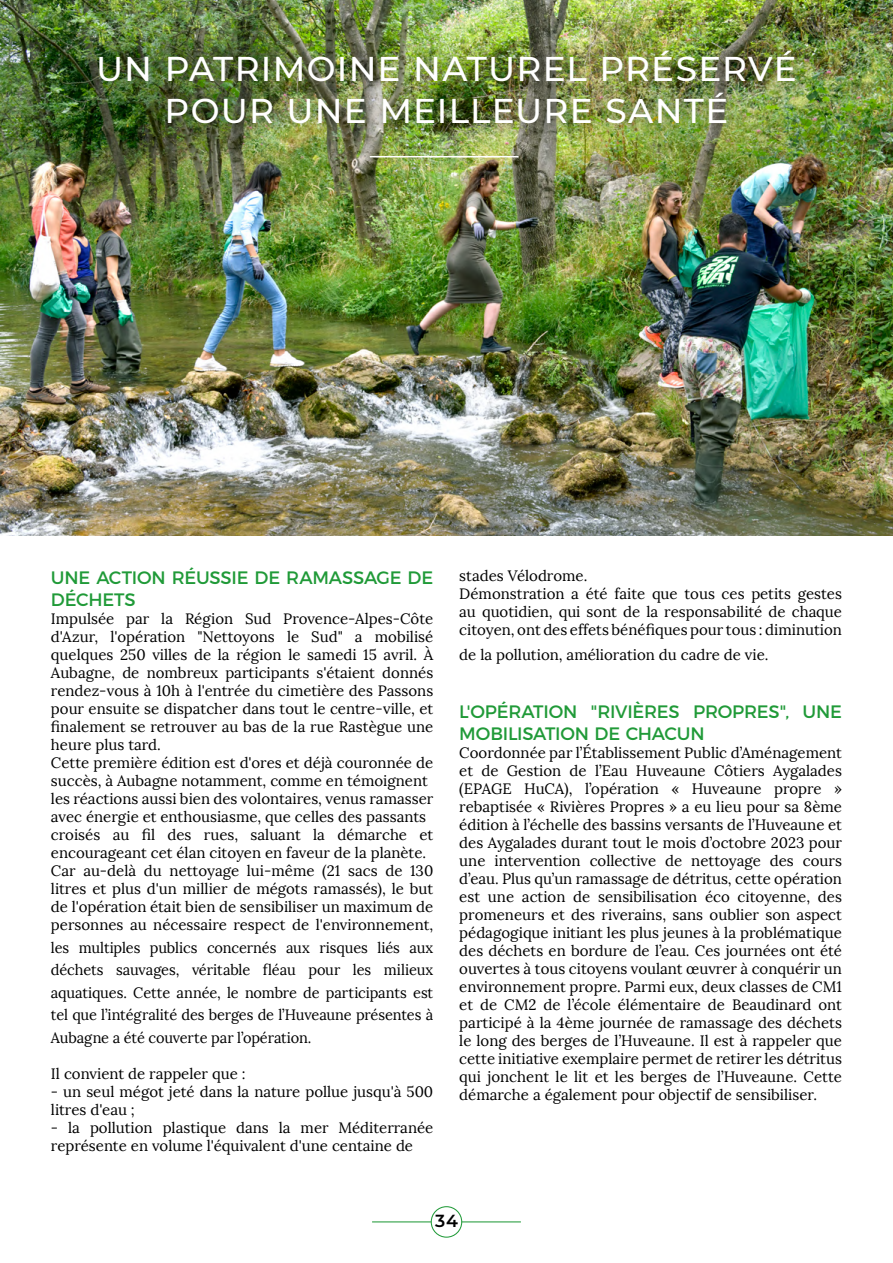
<style>
.page{position:relative;width:893px;height:1263px;background:#fff}
.page>*{position:absolute;margin:0;border:0;box-sizing:border-box;transform-origin:0 0}
.t1{font:500 34.35px/42px "Montserrat";letter-spacing:.035em;color:#fff;text-align:center}
.t2{font:18px/22.5px "Montserrat";letter-spacing:-.015em;color:#209a38}
.t3{font:600 17.4px "Montserrat";color:#000}
.t4{font:15px/18px "Lora";color:#000}
</style>
<div class="page">
<hr style="left:372px;top:1221px;width:149px;height:1px;background:#209a38">
<div style="left:431px;top:1207px;width:31px;height:30px;background:#fff;border-radius:50%"></div>
<div style="left:431px;top:1206px;width:31px;height:32px;border:1px solid #209a38;border-radius:50%"></div>
<img style="left:0;top:0;width:893px;height:536px">
<div style="left:81px;top:33px;width:732px;height:109px;background:#000;opacity:.7"></div>
<hr style="left:370px;top:156px;width:149px;height:1px;background:#fff">
<h1 class="t1" style="left:96px;top:47px;width:702px">UN PATRIMOINE NATUREL PRÉSERVÉ<br>POUR UNE MEILLEURE SANTÉ</h1>
<p class="t2" style="left:51px;top:565px;width:384px">UNE ACTION RÉUSSIE DE RAMASSAGE DE<br>DÉCHETS</p>
<p class="t4" style="left:51px;top:610px;width:384px">Impulsée par la Région Sud Provence-Alpes-Côte d'Azur, l'opération "Nettoyons le Sud" a mobilisé quelques 250 villes de la région le samedi 15 avril. À Aubagne, de nombreux participants s'étaient donnés rendez-vous à 10h à l'entrée du cimetière des Passons pour ensuite se dispatcher dans tout le centre-ville, et finalement se retrouver au bas de la rue Rastègue une heure plus tard.<br>Cette première édition est d'ores et déjà couronnée de succès, à Aubagne notamment, comme en témoignent les réactions aussi bien des volontaires, venus ramasser avec énergie et enthousiasme, que celles des passants croisés au fil des rues, saluant la démarche et encourageant cet élan citoyen en faveur de la planète.<br>Car au-delà du nettoyage lui-même (21 sacs de 130 litres et plus d'un millier de mégots ramassés), le but de l'opération était bien de sensibiliser un maximum de personnes au nécessaire respect de l'environnement,</p>
<p class="t4" style="left:51px;top:936px;width:384px;line-height:22.5px;text-align:justify">les multiples publics concernés aux risques liés aux déchets sauvages, véritable fléau pour les milieux aquatiques. Cette année, le nombre de participants est tel que l’intégralité des berges de l’Huveaune présentes à Aubagne a été couverte par l’opération.</p>
<p class="t4" style="left:51px;top:1065px;width:196px">Il convient de rappeler que :</p>
<p class="t4" style="left:51px;top:1083px;width:384px">- un seul mégot jeté dans la nature pollue jusqu'à 500 litres d'eau ;</p>
<p class="t4" style="left:51px;top:1119px;width:384px">- la pollution plastique dans la mer Méditerranée représente en volume l'équivalent d'une centaine de</p>
<p class="t4" style="left:459px;top:566px;width:384px">stades Vélodrome.<br>Démonstration a été faite que tous ces petits gestes au quotidien, qui sont de la responsabilité de chaque citoyen, ont des effets bénéfiques pour tous : diminution</p>
<p class="t4" style="left:459px;top:646px;width:311px">de la pollution, amélioration du cadre de vie.</p>
<p class="t2" style="left:459px;top:699px;width:384px">L'OPÉRATION "RIVIÈRES PROPRES", UNE<br>MOBILISATION DE CHACUN</p>
<p class="t4" style="left:459px;top:744px;width:384px;text-align:justify">Coordonnée par l’Établissement Public d’Aménagement et de Gestion de l’Eau Huveaune Côtiers Aygalades (EPAGE HuCA), l’opération « Huveaune propre » rebaptisée « Rivières Propres » a eu lieu pour sa 8ème édition à l’échelle des bassins versants de l’Huveaune et des Aygalades durant tout le mois d’octobre 2023 pour une intervention collective de nettoyage des cours d’eau. Plus qu’un ramassage de détritus, cette opération est une action de sensibilisation éco citoyenne, des promeneurs et des riverains, sans oublier son aspect pédagogique initiant les plus jeunes à la problématique des déchets en bordure de l’eau. Ces journées ont été ouvertes à tous citoyens voulant œuvrer à conquérir un environnement propre. Parmi eux, deux classes de CM1 et de CM2 de l’école élémentaire de Beaudinard ont participé à la 4ème journée de ramassage des déchets le long des berges de l’Huveaune. Il est à rappeler que cette initiative exemplaire permet de retirer les détritus qui jonchent le lit et les berges de l’Huveaune. Cette démarche a également pour objectif de sensibiliser.</p>
<p class="t3" style="left:435px;top:1209px;width:24px">34</p>
</div>
